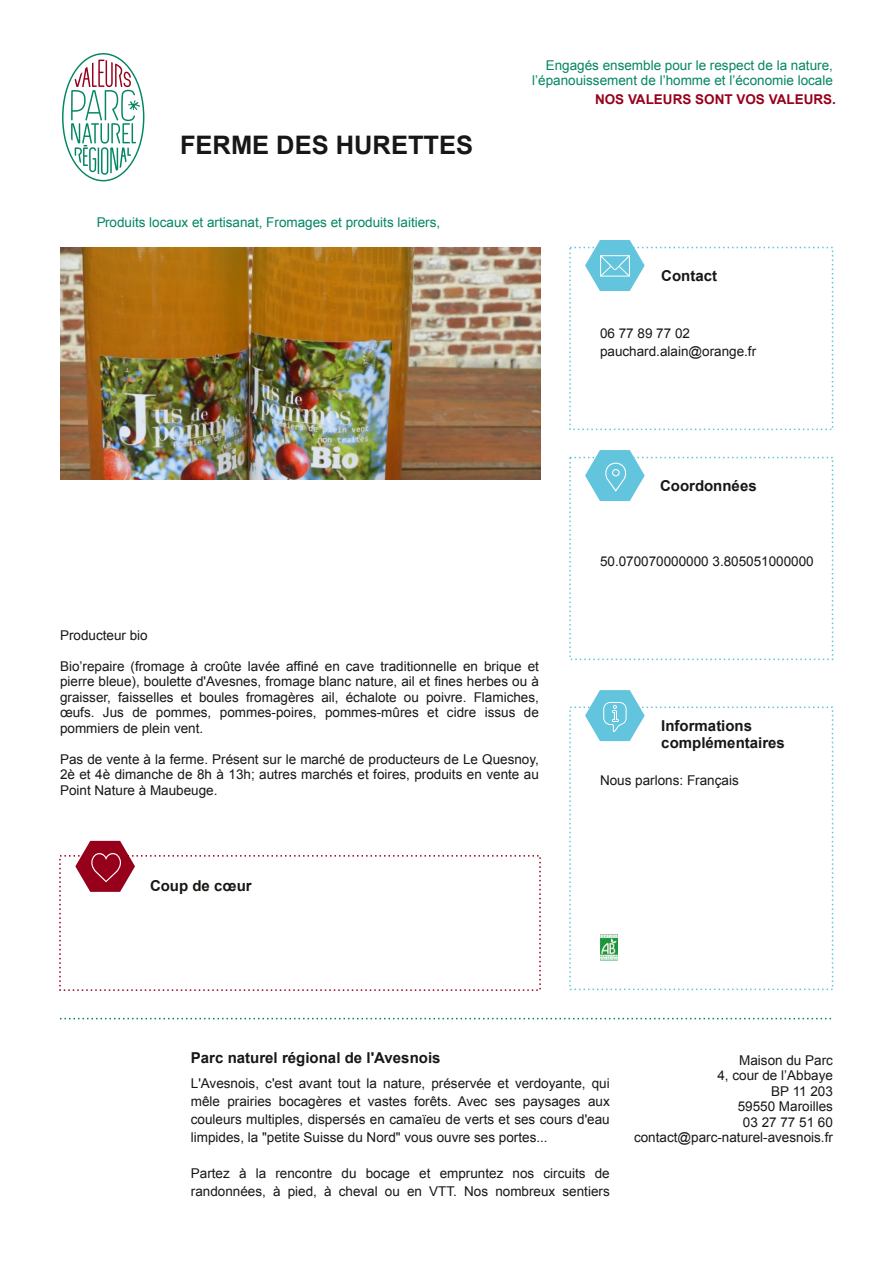
<style>
.page{position:relative;width:893px;height:1263px;background:#fff}
.page>*{position:absolute;margin:0;border:0;box-sizing:border-box;transform-origin:0 0}
.t1{font:700 25.5px "Arial";color:#181715}
.t2{font:700 15px/17.2px "Arial";color:#181715}
.t3{font:13.5px/15.5px "Arial";color:#181715;text-align:justify}
.t4{font:13.5px/15.5px "Arial";color:#028663;text-align:right}
.t5{font:700 13.5px "Arial";color:#97001b}
</style>
<div class="page">
<svg style="left:60px;top:1018px;width:772px;height:1px"></svg>
<img style="left:600px;top:934px;width:18px;height:26px">
<svg style="left:585px;top:690px;width:60px;height:51px"></svg>
<svg style="left:585px;top:450px;width:60px;height:51px"></svg>
<svg style="left:585px;top:240px;width:60px;height:51px"></svg>
<svg style="left:75px;top:841px;width:60px;height:51px"></svg>
<img style="left:60px;top:248px;width:480px;height:232px">
<svg style="left:62px;top:53px;width:83px;height:129px"></svg>
<p class="t4" style="left:532px;top:57px;width:302px">Engagés ensemble pour le respect de la nature, l’épanouissement de l’homme et l’économie locale</p>
<h1 class="t1" style="left:180px;top:131px;width:295px">FERME DES HURETTES</h1>
<p class="t4" style="left:96px;top:215px;width:346px">Produits locaux et artisanat, Fromages et produits laitiers,</p>
<p class="t3" style="left:60px;top:627px;width:89px">Producteur bio</p>
<p class="t3" style="left:60px;top:658px;width:480px">Bio’repaire (fromage à croûte lavée affiné en cave traditionnelle en brique et pierre bleue), boulette d'Avesnes, fromage blanc nature, ail et fines herbes ou à graisser, faisselles et boules fromagères ail, échalote ou poivre. Flamiches, œufs. Jus de pommes, pommes-poires, pommes-mûres et cidre issus de pommiers de plein vent.</p>
<p class="t3" style="left:60px;top:751px;width:480px">Pas de vente à la ferme. Présent sur le marché de producteurs de Le Quesnoy, 2è et 4è dimanche de 8h à 13h; autres marchés et foires, produits en vente au Point Nature à Maubeuge.</p>
<p class="t2" style="left:150px;top:877px;width:103px">Coup de cœur</p>
<p class="t5" style="left:595px;top:92px;width:242px">NOS VALEURS SONT VOS VALEURS.</p>
<p class="t2" style="left:661px;top:267px;width:57px">Contact</p>
<p class="t3" style="left:600px;top:324px;width:158px;line-height:18px">06 77 89 77 02 pauchard.alain@orange.fr</p>
<p class="t2" style="left:660px;top:477px;width:98px">Coordonnées</p>
<p class="t3" style="left:600px;top:553px;width:215px">50.070070000000 3.805051000000</p>
<p class="t2" style="left:661px;top:717px;width:125px">Informations complémentaires</p>
<p class="t3" style="left:600px;top:772px;width:140px">Nous parlons: Français</p>
<p class="t2" style="left:191px;top:1049px;width:251px">Parc naturel régional de l'Avesnois</p>
<p class="t3" style="left:191px;top:1074px;width:420px;line-height:18px">L'Avesnois, c'est avant tout la nature, préservée et verdoyante, qui mêle prairies bocagères et vastes forêts. Avec ses paysages aux couleurs multiples, dispersés en camaïeu de verts et ses cours d'eau limpides, la "petite Suisse du Nord" vous ouvre ses portes...</p>
<p class="t3" style="left:191px;top:1164px;width:420px;line-height:18px">Partez à la rencontre du bocage et empruntez nos circuits de randonnées, à pied, à cheval ou en VTT. Nos nombreux sentiers</p>
<p class="t3" style="left:634px;top:1052px;width:200px;text-align:right">Maison du Parc<br>4, cour de l’Abbaye<br>BP 11 203<br>59550 Maroilles<br>03 27 77 51 60 contact@parc-naturel-avesnois.fr</p>
</div>
